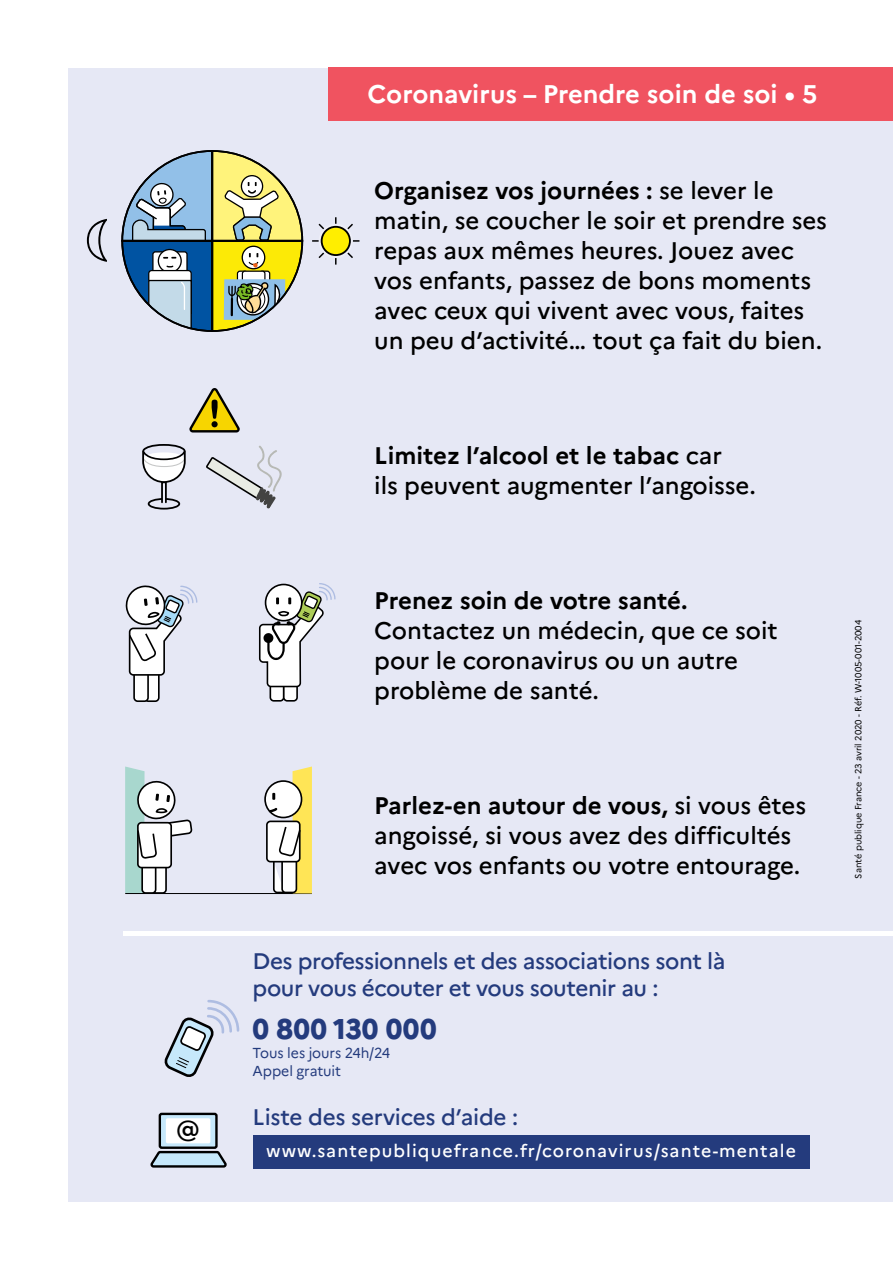
<style>
.page{position:relative;width:893px;height:1263px;background:#fff}
.page>*{position:absolute;margin:0;border:0;box-sizing:border-box;transform-origin:0 0}
.t1{font:800 28.5px "Marianne";letter-spacing:.015em;color:#243b7d}
.t2{font:500 28.35px "Marianne";color:#000}
.t3{font:700 25.5px "Marianne";color:#fff}
.t4{font:500 24px/30px "Marianne";color:#000}
.t5{font:700 24px "Marianne";color:#000}
.t6{font:500 22.5px/27px "Marianne";letter-spacing:-.02em;color:#243b7d}
.t7{font:500 17.7px "Marianne";letter-spacing:.06em;color:#fff}
.t8{font:14.4px/17.7px "Marianne";letter-spacing:-.01em;color:#243b7d}
.t9{font:9px "Marianne";color:#000}
.s1{font-weight:700}
</style>
<div class="page">
<div style="left:68px;top:68px;width:825px;height:1134px;background:#e6e8f5"></div>
<div style="left:123px;top:931px;width:770px;height:5px;background:#fff"></div>
<div style="left:253px;top:1136px;width:557px;height:33px;background:#243b7d"></div>
<div style="left:329px;top:67px;width:564px;height:54px;background:#f05360"></div>
<hr style="left:336px;top:240px;width:23px;height:2px;background:#000">
<hr style="left:335px;top:241px;width:2px;height:24px;background:#000">
<hr style="left:312px;top:240px;width:24px;height:2px;background:#000">
<hr style="left:335px;top:217px;width:2px;height:24px;background:#000">
<svg style="left:317px;top:222px;width:38px;height:38px"></svg>
<svg style="left:319px;top:224px;width:34px;height:34px"></svg>
<div style="left:322px;top:227px;width:28px;height:28px;background:#fe0;border-radius:50%"></div>
<div style="left:321px;top:226px;width:30px;height:30px;border:2px solid #000;border-radius:50%"></div>
<svg style="left:87px;top:219px;width:20px;height:43px"></svg>
<svg style="left:121px;top:150px;width:183px;height:182px"></svg>
<div style="left:145px;top:667px;width:14px;height:34px;background:#fff;border-radius:4px"></div>
<div style="left:144px;top:666px;width:16px;height:36px;border:2px solid #000;border-radius:4px"></div>
<div style="left:134px;top:667px;width:14px;height:34px;background:#fff;border-radius:4px"></div>
<div style="left:133px;top:666px;width:16px;height:36px;border:2px solid #000;border-radius:4px"></div>
<div style="left:270px;top:684px;width:14px;height:17px;background:#fff;border-radius:3px"></div>
<div style="left:270px;top:683px;width:14px;height:19px;border:2px solid #000;border-radius:3px"></div>
<div style="left:284px;top:684px;width:13px;height:17px;background:#fff;border-radius:3px"></div>
<div style="left:283px;top:683px;width:15px;height:19px;border:2px solid #000;border-radius:3px"></div>
<svg style="left:125px;top:585px;width:73px;height:91px"></svg>
<svg style="left:259px;top:583px;width:77px;height:105px"></svg>
<hr style="left:125px;top:893px;width:187px;height:1px;background:#000">
<div style="left:152px;top:859px;width:15px;height:35px;border:2px solid #000;border-radius:3px"></div>
<div style="left:141px;top:859px;width:15px;height:35px;border:2px solid #000;border-radius:3px"></div>
<svg style="left:125px;top:766px;width:67px;height:127px"></svg>
<div style="left:266px;top:820px;width:35px;height:42px;border:2px solid #000;border-radius:4px"></div>
<div style="left:264px;top:780px;width:38px;height:38px;border:2px solid #000;border-radius:50%"></div>
<svg style="left:267px;top:766px;width:45px;height:128px;background:#dbd4ab"></svg>
<svg style="left:164px;top:1000px;width:76px;height:77px"></svg>
<svg style="left:150px;top:1150px;width:77px;height:18px"></svg>
<div style="left:160px;top:1114px;width:56px;height:34px;background:#c6e8fb;border-radius:2px"></div>
<div style="left:159px;top:1113px;width:59px;height:36px;border:2px solid #000;border-radius:2px"></div>
<div style="left:166px;top:1118px;width:44px;height:25px;background:#fff;border-radius:2px"></div>
<svg style="left:206px;top:445px;width:76px;height:64px"></svg>
<div style="left:148px;top:498px;width:32px;height:12px;border:2px solid #000;border-radius:50%"></div>
<svg style="left:161px;top:484px;width:6px;height:19px"></svg>
<svg style="left:142px;top:444px;width:44px;height:40px"></svg>
<svg style="left:189px;top:388px;width:51px;height:44px"></svg>
<p class="t2" style="left:176px;top:1110px;width:25px">@</p>
<p class="t3" style="left:368px;top:78px;width:451px">Coronavirus – Prendre soin de soi • 5</p>
<p class="t4" style="left:374px;top:175px;width:454px"><span class="s1">Organisez vos journées :</span> se lever le matin, se coucher le soir et prendre ses repas aux mêmes heures. Jouez avec vos enfants, passez de bons moments avec ceux qui vivent avec vous, faites un peu d’activité… tout ça fait du bien.</p>
<p class="t4" style="left:374px;top:440px;width:383px"><span class="s1">Limitez l’alcool et le tabac</span> car<br>ils peuvent augmenter l’angoisse.</p>
<p class="t5" style="left:374px;top:586px;width:315px">Prenez soin de votre santé.</p>
<p class="t4" style="left:374px;top:615px;width:405px">Contactez un médecin, que ce soit pour le coronavirus ou un autre problème de santé.</p>
<p class="t4" style="left:374px;top:790px;width:433px"><span class="s1">Parlez-en autour de vous,</span> si vous êtes angoissé, si vous avez des difficultés avec vos enfants ou votre entourage.</p>
<p class="t6" style="left:253px;top:948px;width:474px">Des professionnels et des associations sont là pour vous écouter et vous soutenir au :</p>
<p class="t1" style="left:253px;top:1011px;width:186px">0 800 130 000</p>
<p class="t8" style="left:253px;top:1044px;width:139px">Tous les jours 24h/24<br>Appel gratuit</p>
<p class="t6" style="left:253px;top:1104px;width:267px">Liste des services d’aide :</p>
<p class="t7" style="left:266px;top:1140px;width:531px">www.santepubliquefrance.fr/coronavirus/sante-mentale</p>
<p class="t9" style="left:853px;top:878px;width:260px;rotate:-90deg">Santé publique France - 23 avril 2020 - Réf. W-1005-001-2004</p>
</div>
